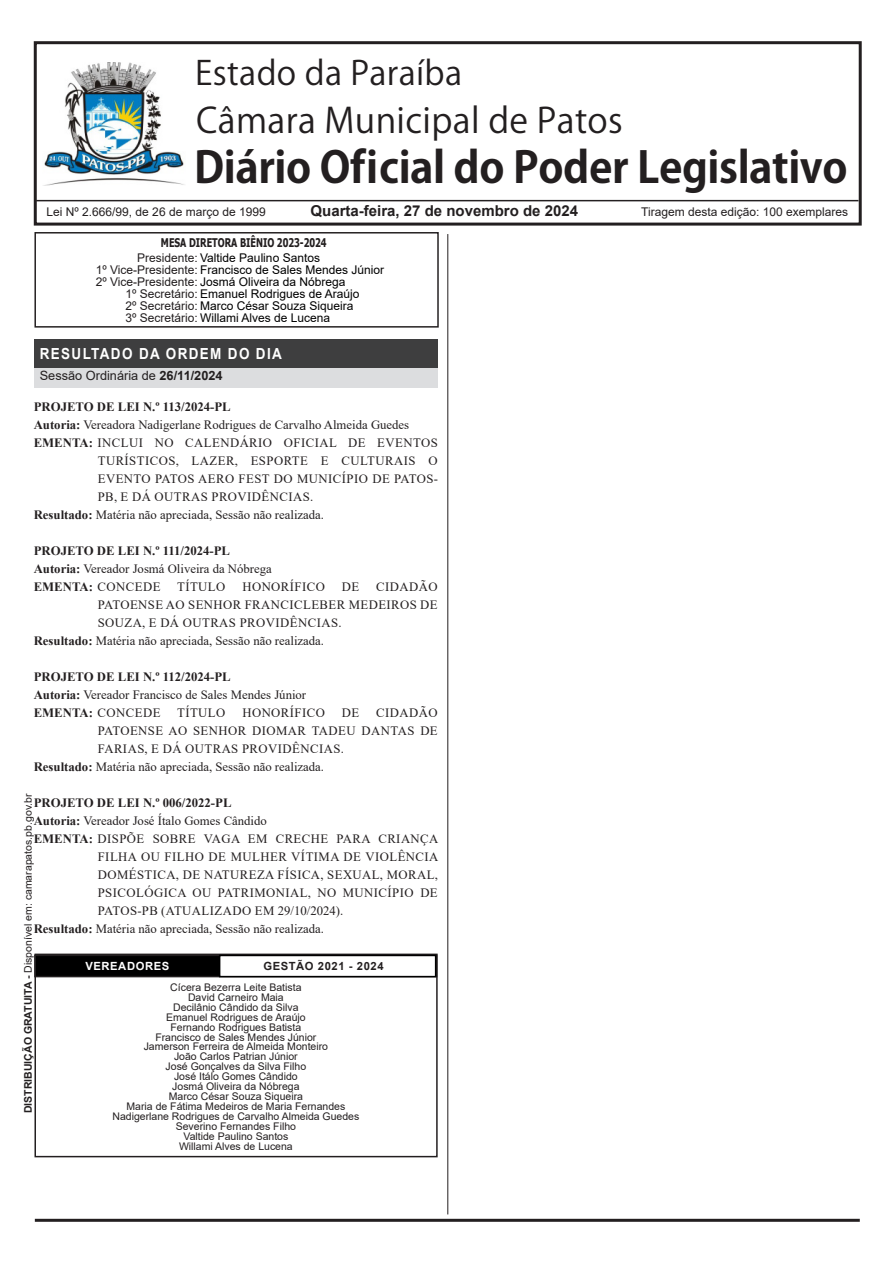
<style>
.page{position:relative;width:893px;height:1263px;background:#fff}
.page>*{position:absolute;margin:0;border:0;box-sizing:border-box;transform-origin:0 0}
.t1{font:700 42.75px "Koz Go Pr 6 N";letter-spacing:-.01em;color:#231f20}
.t2{font:34.5px "Koz Go Pr 6 N";letter-spacing:.01em;color:#231f20}
.t3{font:33px "Koz Go Pr 6 N";letter-spacing:.01em;color:#231f20}
.t4{font:700 15.3px "Arial";letter-spacing:.1em;color:#fff;scale:.88 1}
.t5{font:700 15px "Arial";color:#231f20}
.t6{font:12.75px/18px "Times New Roman";color:#231f20;text-align:justify}
.t7{font:700 12.75px "Times New Roman";color:#231f20}
.t8{font:12.75px "Arial";color:#231f20}
.t9{font:12.75px "Times New Roman";letter-spacing:.035em;color:#231f20}
.t10{font:12px "Arial";color:#000}
.t11{font:12px "Arial";color:#231f20}
.t12{font:700 12px "Tahoma";color:#231f20;scale:.75 1}
.t13{font:700 11.25px "Arial";letter-spacing:.05em;color:#231f20}
.t14{font:700 11.25px "Arial";letter-spacing:.05em;color:#fff}
.t15{font:10.5px "Arial";color:#231f20}
.s1{color:#231f20}
.s2{font-weight:700}
.s3{font-weight:400}
</style>
<div class="page">
<div style="left:34px;top:41px;width:828px;height:185px;border:3px solid #231f20"></div>
<img style="left:43px;top:63px;width:142px;height:123px">
<hr style="left:36px;top:200px;width:822px;height:1px;background:#fff">
<hr style="left:35px;top:1219px;width:825px;height:3px;background:#231f20">
<div style="left:34px;top:232px;width:405px;height:96px;border:2px solid #fff"></div>
<div style="left:34px;top:339px;width:403px;height:29px;background:#3e3e3f"></div>
<div style="left:34px;top:368px;width:403px;height:19px;background:#dcdddf"></div>
<div style="left:35px;top:955px;width:402px;height:21px;background:#000"></div>
<div style="left:34px;top:954px;width:403px;height:23px;border:2px solid #231f20"></div>
<div style="left:34px;top:953px;width:404px;height:204px;border:2px solid #231f20"></div>
<div style="left:219px;top:955px;width:217px;height:22px;background:#fff;border:2px solid #000"></div>
<hr style="left:447px;top:234px;width:1px;height:980px;background:#231f20">
<p class="t3" style="left:195px;top:54px;width:268px">Estado da Paraíba</p>
<p class="t2" style="left:196px;top:101px;width:428px">Câmara Municipal de Patos</p>
<p class="t1" style="left:194px;top:143px;width:655px">Diário Oficial do Poder Legislativo</p>
<p class="t11" style="left:47px;top:204px;width:221px">Lei Nº 2.666/99, de 26 de março de 1999</p>
<p class="t5" style="left:311px;top:201px;width:269px">Quarta-feira, 27 de novembro de 2024</p>
<p class="t11" style="left:641px;top:204px;width:208px">Tiragem desta edição: 100 exemplares</p>
<p class="t12" style="left:161px;top:234px;width:222px">MESA DIRETORA BIÊNIO 2023-2024</p>
<p class="t10" style="left:137px;top:250px;width:184px"><span class="s1">Presidente:</span> Valtide Paulino Santos</p>
<p class="t10" style="left:96px;top:262px;width:290px"><span class="s1">1º Vice-Presidente:</span> Francisco de Sales Mendes Júnior</p>
<p class="t10" style="left:96px;top:274px;width:251px"><span class="s1">2º Vice-Presidente:</span> Josmá Oliveira da Nóbrega</p>
<p class="t10" style="left:125px;top:286px;width:236px"><span class="s1">1º Secretário:</span> Emanuel Rodrigues de Araújo</p>
<p class="t10" style="left:125px;top:298px;width:230px"><span class="s1">2º Secretário:</span> Marco César Souza Siqueira</p>
<p class="t10" style="left:125px;top:310px;width:206px"><span class="s1">3º Secretário:</span> Willami Alves de Lucena</p>
<p class="t4" style="left:40px;top:343px;width:277px">RESULTADO DA ORDEM DO DIA</p>
<p class="t8" style="left:40px;top:367px;width:184px">Sessão Ordinária de <span class="s2">26/11/2024</span></p>
<p class="t7" style="left:34px;top:398px;width:199px">PROJETO DE LEI N.º 113/2024-PL</p>
<p class="t6" style="left:34px;top:416px;width:377px"><span class="s2">Autoria:</span> Vereadora Nadigerlane Rodrigues de Carvalho Almeida Guedes</p>
<p class="t6" style="left:98px;top:434px;width:342px;text-indent:-64px"><span class="s2">EMENTA:</span> INCLUI NO CALENDÁRIO OFICIAL DE EVENTOS TURÍSTICOS, LAZER, ESPORTE E CULTURAIS O EVENTO PATOS AERO FEST DO MUNICÍPIO DE PATOS-PB, E DÁ OUTRAS PROVIDÊNCIAS.</p>
<p class="t6" style="left:34px;top:506px;width:292px"><span class="s2">Resultado:</span> Matéria não apreciada, Sessão não realizada.</p>
<p class="t7" style="left:34px;top:542px;width:198px">PROJETO DE LEI N.º 111/2024-PL</p>
<p class="t6" style="left:34px;top:560px;width:240px"><span class="s2">Autoria:</span> Vereador Josmá Oliveira da Nóbrega</p>
<p class="t7" style="left:34px;top:578px;width:128px">EMENTA: <span class="s3">CONCEDE</span></p>
<p class="t6" style="left:177px;top:578px;width:50px">TÍTULO</p>
<p class="t9" style="left:242px;top:578px;width:84px">HONORÍFICO</p>
<p class="t6" style="left:342px;top:578px;width:19px">DE</p>
<p class="t6" style="left:98px;top:578px;width:341px;text-indent:278px">CIDADÃO PATOENSE AO SENHOR FRANCICLEBER MEDEIROS DE SOUZA, E DÁ OUTRAS PROVIDÊNCIAS.</p>
<p class="t6" style="left:34px;top:632px;width:292px"><span class="s2">Resultado:</span> Matéria não apreciada, Sessão não realizada.</p>
<p class="t7" style="left:34px;top:668px;width:199px">PROJETO DE LEI N.º 112/2024-PL</p>
<p class="t6" style="left:34px;top:686px;width:274px"><span class="s2">Autoria:</span> Vereador Francisco de Sales Mendes Júnior</p>
<p class="t7" style="left:34px;top:704px;width:128px">EMENTA: <span class="s3">CONCEDE</span></p>
<p class="t6" style="left:177px;top:704px;width:50px">TÍTULO</p>
<p class="t9" style="left:242px;top:704px;width:84px">HONORÍFICO</p>
<p class="t6" style="left:342px;top:704px;width:19px">DE</p>
<p class="t6" style="left:98px;top:704px;width:341px;text-indent:278px">CIDADÃO PATOENSE AO SENHOR DIOMAR TADEU DANTAS DE FARIAS, E DÁ OUTRAS PROVIDÊNCIAS.</p>
<p class="t6" style="left:34px;top:758px;width:292px"><span class="s2">Resultado:</span> Matéria não apreciada, Sessão não realizada.</p>
<p class="t7" style="left:34px;top:794px;width:199px">PROJETO DE LEI N.º 006/2022-PL</p>
<p class="t6" style="left:34px;top:812px;width:235px"><span class="s2">Autoria:</span> Vereador José Ítalo Gomes Cândido</p>
<p class="t6" style="left:98px;top:830px;width:342px;text-indent:-64px"><span class="s2">EMENTA:</span> DISPÕE SOBRE VAGA EM CRECHE PARA CRIANÇA FILHA OU FILHO DE MULHER VÍTIMA DE VIOLÊNCIA DOMÉSTICA, DE NATUREZA FÍSICA, SEXUAL, MORAL, PSICOLÓGICA OU PATRIMONIAL, NO MUNICÍPIO DE PATOS-PB (ATUALIZADO EM 29/10/2024).</p>
<p class="t6" style="left:34px;top:920px;width:292px"><span class="s2">Resultado:</span> Matéria não apreciada, Sessão não realizada.</p>
<p class="t15" style="left:21px;top:1113px;width:321px;rotate:-90deg"><span class="s2">DISTRIBUIÇÃO GRATUITA -</span> Disponível em: camarapatos.pb.gov.br</p>
<p class="t14" style="left:85px;top:958px;width:85px">VEREADORES</p>
<p class="t13" style="left:263px;top:958px;width:122px">GESTÃO 2021 - 2024</p>
<p class="t15" style="left:170px;top:980px;width:133px">Cícera Bezerra Leite Batista</p>
<p class="t15" style="left:188px;top:990px;width:97px">David Carneiro Maia</p>
<p class="t15" style="left:173px;top:1000px;width:127px">Decilânio Cândido da Silva</p>
<p class="t15" style="left:166px;top:1010px;width:141px">Emanuel Rodrigues de Araújo</p>
<p class="t15" style="left:171px;top:1020px;width:132px">Fernando Rodrigues Batista</p>
<p class="t15" style="left:155px;top:1030px;width:163px">Francisco de Sales Mendes Júnior</p>
<p class="t15" style="left:144px;top:1039px;width:186px">Jamerson Ferreira de Almeida Monteiro</p>
<p class="t15" style="left:174px;top:1049px;width:125px">João Carlos Patrian Júnior</p>
<p class="t15" style="left:166px;top:1059px;width:142px">José Gonçalves da Silva Filho</p>
<p class="t15" style="left:174px;top:1069px;width:125px">José Itálo Gomes Cândido</p>
<p class="t15" style="left:172px;top:1079px;width:129px">Josmá Oliveira da Nóbrega</p>
<p class="t15" style="left:169px;top:1089px;width:136px">Marco César Souza Siqueira</p>
<p class="t15" style="left:126px;top:1099px;width:220px">Maria de Fátima Medeiros de Maria Fernandes</p>
<p class="t15" style="left:112px;top:1109px;width:248px">Nadigerlane Rodrigues de Carvalho Almeida Guedes</p>
<p class="t15" style="left:176px;top:1119px;width:122px">Severino Fernandes Filho</p>
<p class="t15" style="left:183px;top:1129px;width:106px">Valtide Paulino Santos</p>
<p class="t15" style="left:179px;top:1138px;width:115px">Willami Alves de Lucena</p>
</div>
